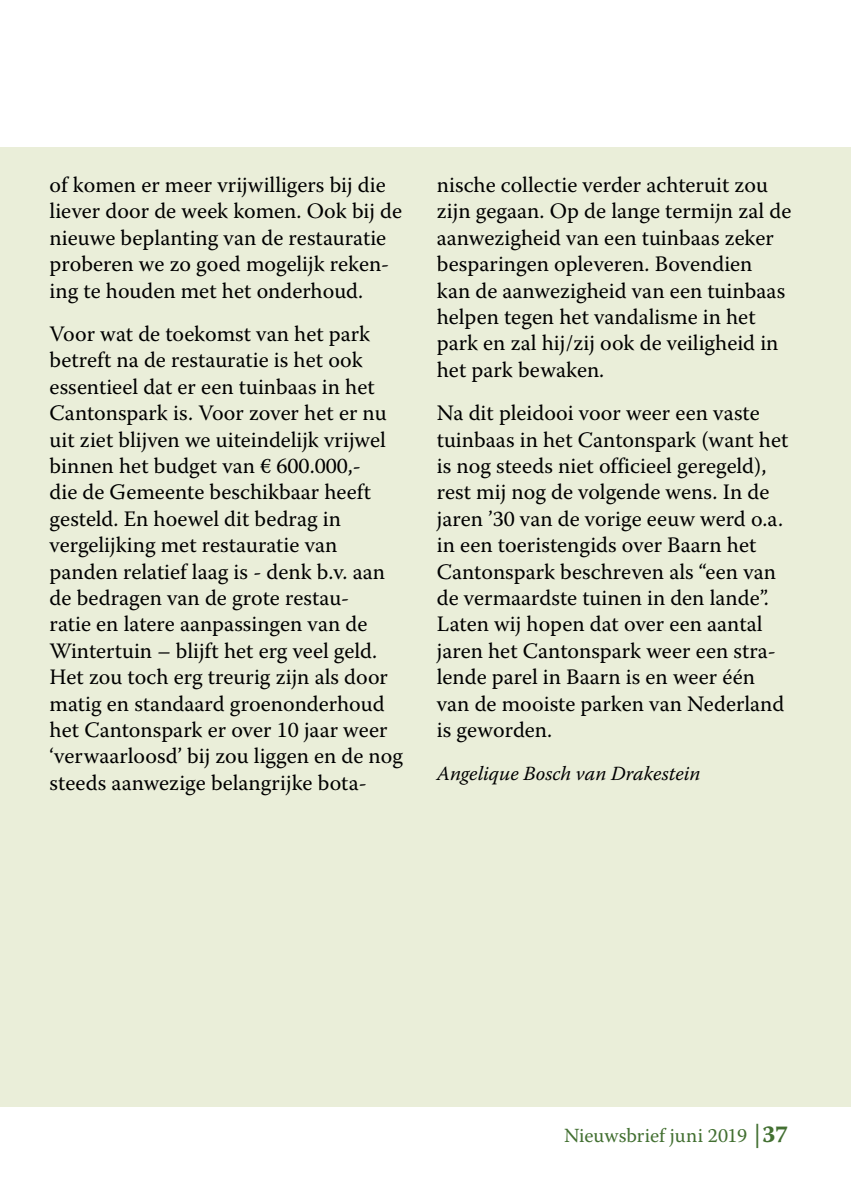
<style>
.page{position:relative;width:851px;height:1202px;background:#fff}
.page>*{position:absolute;margin:0;border:0;box-sizing:border-box;transform-origin:0 0}
.t1{font:22px/26.4px "Warnock Pro";color:#000}
.t2{font:italic 20px "Warnock Pro";color:#000}
.t3{font:20px "Warnock Pro";color:#437032}
.s1{font-family:"Bookman Old Style"}
.s2{font-family:"Warnock Pro Bold Capt";font-size:24px}
</style>
<div class="page">
<div style="left:0;top:147px;width:850px;height:960px;background:#eaeed9"></div>
<p class="t1" style="left:50px;top:171px;width:354px">of komen er meer vrijwilligers bij die liever door de week komen. Ook bij de nieuwe beplanting van de restauratie proberen we zo goed mogelijk reken&shy;ing te houden met het onderhoud.</p>
<p class="t1" style="left:50px;top:320px;width:355px">Voor wat de toekomst van het park betreft na de restauratie is het ook essentieel dat er een tuinbaas in het Cantonspark is. Voor zover het er nu uit ziet blijven we uiteindelijk vrijwel binnen het budget van € 600.000,-<br>die de Gemeente beschikbaar heeft gesteld. En hoewel dit bedrag in vergelijking met restauratie van panden relatief laag is - denk b.v. aan de bedragen van de grote restau-<br>ratie en latere aanpassingen van de Wintertuin – blijft het erg veel geld.<br>Het zou toch erg treurig zijn als door matig en standaard groenonderhoud het Cantonspark er over 10 jaar weer ‘verwaarloosd’ bij zou liggen en de nog steeds aanwezige belangrijke bota-</p>
<p class="t1" style="left:437px;top:171px;width:356px">nische collectie verder achteruit zou zijn gegaan. Op de lange termijn zal de aanwezigheid van een tuinbaas zeker besparingen opleveren. Bovendien kan de aanwezigheid van een tuinbaas helpen tegen het vandalisme in het park en zal hij/zij ook de veiligheid in het park bewaken.</p>
<p class="t1" style="left:437px;top:399px;width:353px">Na dit pleidooi voor weer een vaste tuinbaas in het Cantonspark (want het is nog steeds niet officieel geregeld), rest mij nog de volgende wens. In de jaren ’30 van de vorige eeuw werd o.a. in een toeristengids over Baarn het Cantonspark beschreven als “een van de vermaardste tuinen in den lande”.<br>Laten wij hopen dat over een aantal jaren het Cantonspark weer een stra&shy;lende parel in Baarn is en weer één van de mooiste parken van Nederland is geworden.</p>
<p class="t2" style="left:437px;top:762px;width:265px">Angelique Bosch van Drakestein</p>
<p class="t3" style="left:564px;top:1124px;width:226px">Nieuwsbrief juni 2019 <span class="s1">│</span><span class="s2">37</span></p>
</div>
